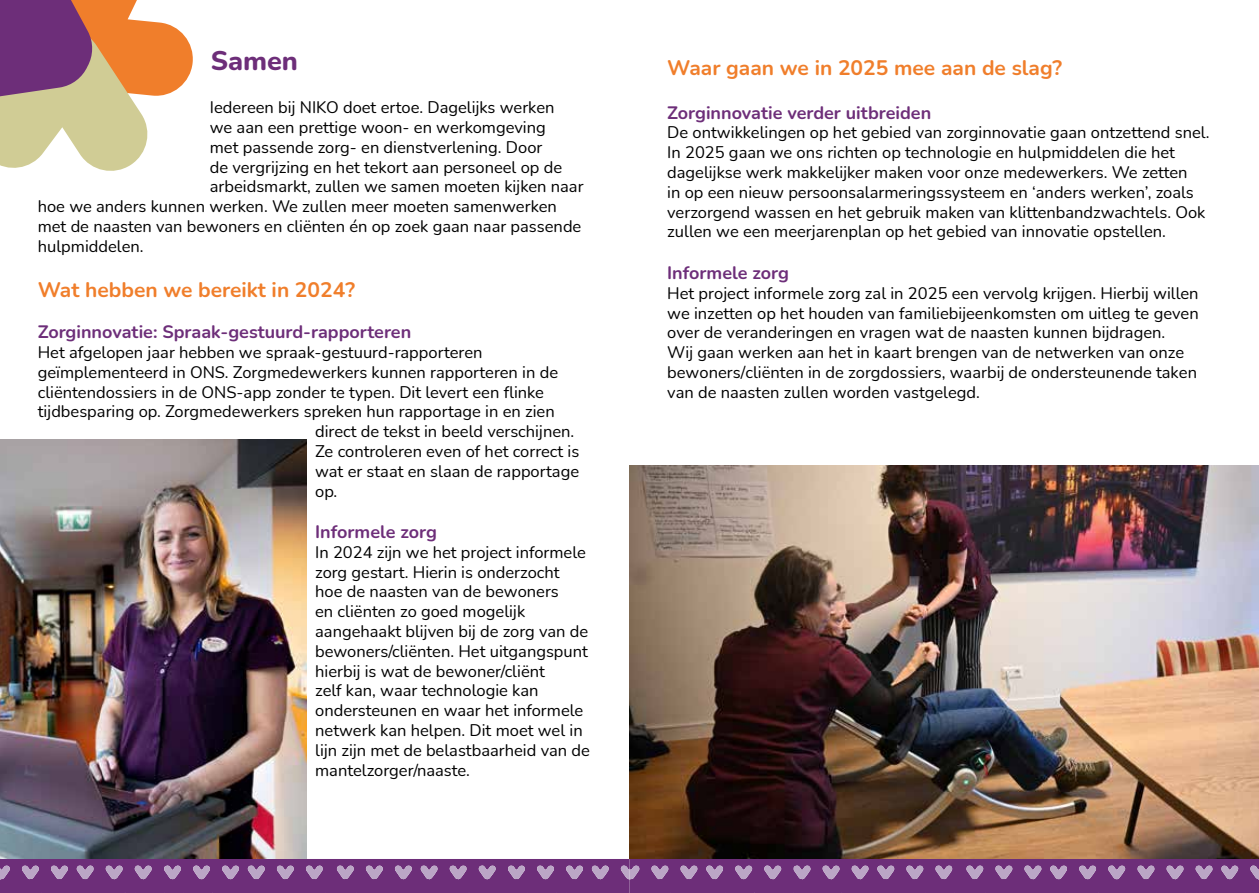
<style>
.page{position:relative;width:1259px;height:893px;background:#fff}
.page>*{position:absolute;margin:0;border:0;box-sizing:border-box;transform-origin:0 0}
.t1{font:800 27px "Nunito";color:#6d2e79}
.t2{font:700 21px "Nunito";color:#f07e2b}
.t3{font:700 18px "Nunito";color:#6d2e79}
.t4{font:16.5px/19.8px "Nunito";color:#000}
</style>
<div class="page">
<svg style="left:0;top:859px;width:1259px;height:34px"></svg>
<svg style="left:0;top:0;width:193px;height:171px"></svg>
<img style="left:0;top:439px;width:307px;height:420px">
<img style="left:629px;top:466px;width:630px;height:393px">
<h1 class="t1" style="left:211px;top:41px;width:89px">Samen</h1>
<p class="t2" style="left:667px;top:53px;width:396px">Waar gaan we in 2025 mee aan de slag?</p>
<p class="t3" style="left:667px;top:100px;width:265px">Zorginnovatie verder uitbreiden</p>
<p class="t4" style="left:667px;top:122px;width:544px">De ontwikkelingen op het gebied van zorginnovatie gaan ontzettend snel.<br>In 2025 gaan we ons richten op technologie en hulpmiddelen die het dagelijkse werk makkelijker maken voor onze medewerkers. We zetten<br>in op een nieuw persoonsalarmeringssysteem en ‘anders werken’, zoals verzorgend wassen en het gebruik maken van klittenbandzwachtels. Ook zullen we een meerjarenplan op het gebied van innovatie opstellen.</p>
<p class="t3" style="left:667px;top:260px;width:123px">Informele zorg</p>
<p class="t4" style="left:667px;top:282px;width:533px">Het project informele zorg zal in 2025 een vervolg krijgen. Hierbij willen we inzetten op het houden van familiebijeenkomsten om uitleg te geven over de veranderingen en vragen wat de naasten kunnen bijdragen.<br>Wij gaan werken aan het in kaart brengen van de netwerken van onze bewoners/cliënten in de zorgdossiers, waarbij de ondersteunende taken van de naasten zullen worden vastgelegd.</p>
<p class="t4" style="left:210px;top:97px;width:346px">Iedereen bij NIKO doet ertoe. Dagelijks werken</p>
<p class="t4" style="left:210px;top:117px;width:337px">we aan een prettige woon- en werkomgeving</p>
<p class="t4" style="left:210px;top:137px;width:334px">met passende zorg- en dienstverlening. Door</p>
<p class="t4" style="left:210px;top:156px;width:354px">de vergrijzing en het tekort aan personeel op de</p>
<p class="t4" style="left:210px;top:176px;width:375px">arbeidsmarkt, zullen we samen moeten kijken naar</p>
<p class="t4" style="left:38px;top:196px;width:520px">hoe we anders kunnen werken. We zullen meer moeten samenwerken</p>
<p class="t4" style="left:38px;top:216px;width:545px">met de naasten van bewoners en cliënten én op zoek gaan naar passende</p>
<p class="t4" style="left:38px;top:236px;width:107px">hulpmiddelen.</p>
<p class="t2" style="left:38px;top:275px;width:319px">Wat hebben we bereikt in 2024?</p>
<p class="t3" style="left:38px;top:319px;width:375px">Zorginnovatie: Spraak-gestuurd-rapporteren</p>
<p class="t4" style="left:38px;top:342px;width:446px">Het afgelopen jaar hebben we spraak-gestuurd-rapporteren</p>
<p class="t4" style="left:38px;top:362px;width:522px">geïmplementeerd in ONS. Zorgmedewerkers kunnen rapporteren in de</p>
<p class="t4" style="left:38px;top:381px;width:508px">cliëntendossiers in de ONS-app zonder te typen. Dit levert een flinke</p>
<p class="t4" style="left:38px;top:401px;width:518px">tijdbesparing op. Zorgmedewerkers spreken hun rapportage in en zien</p>
<p class="t4" style="left:315px;top:421px;width:261px">direct de tekst in beeld verschijnen.</p>
<p class="t4" style="left:315px;top:441px;width:266px">Ze controleren even of het correct is</p>
<p class="t4" style="left:315px;top:461px;width:265px">wat er staat en slaan de rapportage</p>
<p class="t4" style="left:315px;top:480px;width:24px">op.</p>
<p class="t3" style="left:315px;top:519px;width:123px">Informele zorg</p>
<p class="t4" style="left:315px;top:542px;width:276px">In 2024 zijn we het project informele zorg gestart. Hierin is onderzocht hoe de naasten van de bewoners<br>en cliënten zo goed mogelijk aangehaakt blijven bij de zorg van de bewoners/cliënten. Het uitgangspunt hierbij is wat de bewoner/cliënt<br>zelf kan, waar technologie kan ondersteunen en waar het informele netwerk kan helpen. Dit moet wel in lijn zijn met de belastbaarheid van de mantelzorger/naaste.</p>
</div>
